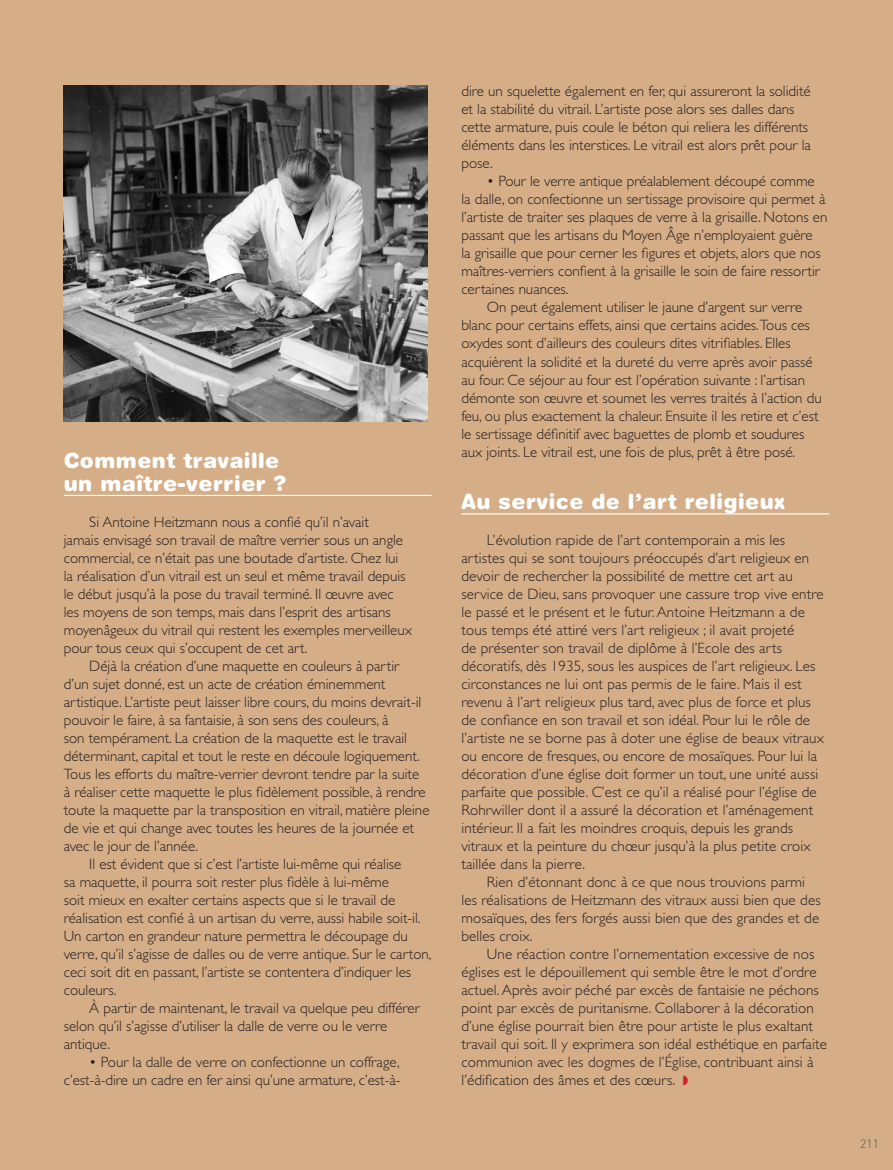
<style>
.page{position:relative;width:893px;height:1170px;background:#fff}
.page>*{position:absolute;margin:0;border:0;box-sizing:border-box;transform-origin:0 0}
.t1{font:900 21px/22.5px "Helvetica Rounded";letter-spacing:.025em;color:#fff}
.t2{font:300 15px/18px "Gill Sans";color:#231f20}
.t3{font:300 12px "DIN";color:#57585a}
.s1{color:#d1232a}
</style>
<div class="page">
<div style="left:0;top:0;width:893px;height:1169px;background:#d5ad87"></div>
<hr style="left:64px;top:495px;width:368px;height:1px;background:#fff">
<hr style="left:461px;top:513px;width:368px;height:1px;background:#fff">
<img style="left:64px;top:85px;width:364px;height:336px">
<p class="t1" style="left:64px;top:448px;width:224px">Comment travaille un maître-verrier ?</p>
<p class="t2" style="left:64px;top:512px;width:350px;text-indent:26px">Si Antoine Heitzmann nous a confié qu’il n’avait<br>jamais envisagé son travail de maître verrier sous un angle commercial, ce n’était pas une boutade d’artiste. Chez lui<br>la réalisation d’un vitrail est un seul et même travail depuis le début jusqu’à la pose du travail terminé. Il œuvre avec les moyens de son temps, mais dans l’esprit des artisans moyenâgeux du vitrail qui restent les exemples merveilleux pour tous ceux qui s’occupent de cet art.</p>
<p class="t2" style="left:64px;top:656px;width:367px;text-indent:26px">Déjà la création d’une maquette en couleurs à partir<br>d’un sujet donné, est un acte de création éminemment artistique. L’artiste peut laisser libre cours, du moins devrait-il pouvoir le faire, à sa fantaisie, à son sens des couleurs, à<br>son tempérament. La création de la maquette est le travail déterminant, capital et tout le reste en découle logiquement.<br>Tous les efforts du maître-verrier devront tendre par la suite<br>à réaliser cette maquette le plus fidèlement possible, à rendre toute la maquette par la transposition en vitrail, matière pleine de vie et qui change avec toutes les heures de la journée et avec le jour de l’année.</p>
<p class="t2" style="left:64px;top:854px;width:369px;text-indent:26px">Il est évident que si c’est l’artiste lui-même qui réalise<br>sa maquette, il pourra soit rester plus fidèle à lui-même<br>soit mieux en exalter certains aspects que si le travail de réalisation est confié à un artisan du verre, aussi habile soit-il.<br>Un carton en grandeur nature permettra le découpage du verre, qu’il s’agisse de dalles ou de verre antique. Sur le carton, ceci soit dit en passant, l’artiste se contentera d’indiquer les couleurs.</p>
<p class="t2" style="left:64px;top:998px;width:358px;text-indent:26px">À partir de maintenant, le travail va quelque peu différer selon qu’il s’agisse d’utiliser la dalle de verre ou le verre antique.</p>
<p class="t2" style="left:64px;top:1052px;width:338px;text-align:right">• Pour la dalle de verre on confectionne un coffrage, c’est-à-dire un cadre en fer ainsi qu’une armature, c’est-à-</p>
<p class="t2" style="left:461px;top:82px;width:351px">dire un squelette également en fer, qui assureront la solidité et la stabilité du vitrail. L’artiste pose alors ses dalles dans cette armature, puis coule le béton qui reliera les différents éléments dans les interstices. Le vitrail est alors prêt pour la pose.</p>
<p class="t2" style="left:461px;top:172px;width:367px;text-indent:26px">• Pour le verre antique préalablement découpé comme la dalle, on confectionne un sertissage provisoire qui permet à l’artiste de traiter ses plaques de verre à la grisaille. Notons en passant que les artisans du Moyen Âge n’employaient guère<br>la grisaille que pour cerner les figures et objets, alors que nos maîtres-verriers confient à la grisaille le soin de faire ressortir certaines nuances.</p>
<p class="t2" style="left:461px;top:298px;width:362px;text-indent:26px">On peut également utiliser le jaune d’argent sur verre blanc pour certains effets, ainsi que certains acides.Tous ces oxydes sont d’ailleurs des couleurs dites vitrifiables. Elles acquièrent la solidité et la dureté du verre après avoir passé au four. Ce séjour au four est l’opération suivante : l’artisan démonte son œuvre et soumet les verres traités à l’action du feu, ou plus exactement la chaleur. Ensuite il les retire et c’est le sertissage définitif avec baguettes de plomb et soudures aux joints. Le vitrail est, une fois de plus, prêt à être posé.</p>
<p class="t1" style="left:461px;top:489px;width:325px">Au service de l’art religieux</p>
<p class="t2" style="left:461px;top:531px;width:364px;text-indent:26px">L’évolution rapide de l’art contemporain a mis les artistes qui se sont toujours préoccupés d’art religieux en devoir de rechercher la possibilité de mettre cet art au service de Dieu, sans provoquer une cassure trop vive entre le passé et le présent et le futur. Antoine Heitzmann a de tous temps été attiré vers l’art religieux ; il avait projeté<br>de présenter son travail de diplôme à l’Ecole des arts décoratifs, dès 1935, sous les auspices de l’art religieux. Les circonstances ne lui ont pas permis de le faire. Mais il est revenu à l’art religieux plus tard, avec plus de force et plus de confiance en son travail et son idéal. Pour lui le rôle de l’artiste ne se borne pas à doter une église de beaux vitraux ou encore de fresques, ou encore de mosaïques. Pour lui la décoration d’une église doit former un tout, une unité aussi parfaite que possible. C’est ce qu’il a réalisé pour l’église de Rohrwiller dont il a assuré la décoration et l’aménagement intérieur. Il a fait les moindres croquis, depuis les grands vitraux et la peinture du chœur jusqu’à la plus petite croix taillée dans la pierre.</p>
<p class="t2" style="left:461px;top:873px;width:361px;text-indent:26px">Rien d’étonnant donc à ce que nous trouvions parmi les réalisations de Heitzmann des vitraux aussi bien que des mosaïques, des fers forgés aussi bien que des grandes et de belles croix.</p>
<p class="t2" style="left:461px;top:945px;width:367px;text-indent:26px">Une réaction contre l’ornementation excessive de nos églises est le dépouillement qui semble être le mot d’ordre actuel. Après avoir péché par excès de fantaisie ne péchons point par excès de puritanisme. Collaborer à la décoration d’une église pourrait bien être pour artiste le plus exaltant travail qui soit. Il y exprimera son idéal esthétique en parfaite communion avec les dogmes de l’Église, contribuant ainsi à l’édification des âmes et des cœurs. <span class="s1">◗</span></p>
<p class="t3" style="left:860px;top:1136px;width:20px">211</p>
</div>
